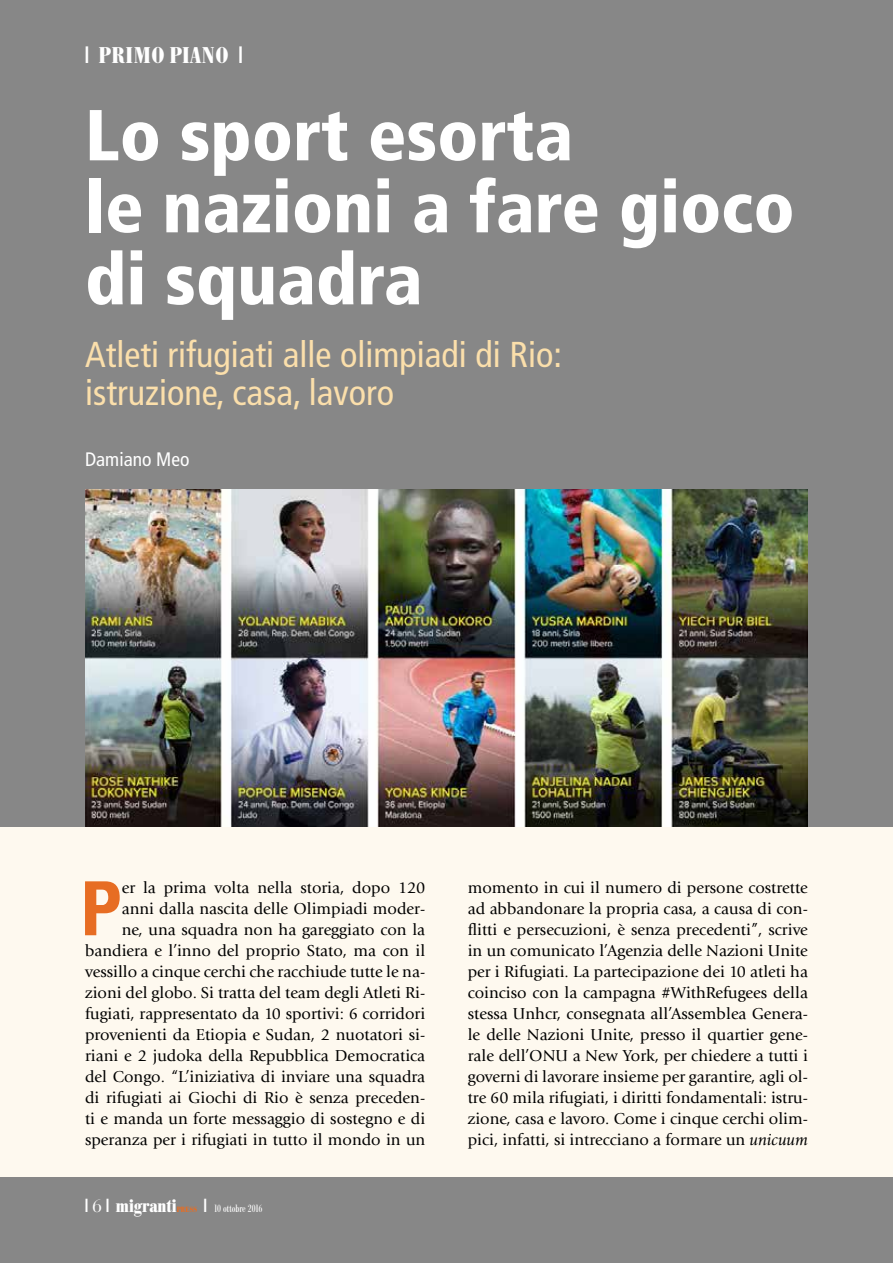
<style>
.page{position:relative;width:893px;height:1263px;background:#fef9ef}
.page>*{position:absolute;margin:0;border:0;box-sizing:border-box;transform-origin:0 0}
.t1{font:700 condensed 74.7px "Univers";color:#e76d23}
.t2{font:900 condensed 72px/72px "Frutiger";color:#fff}
.t3{font:condensed 36px/37.5px "Frutiger";color:#fbdfab}
.t4{font:700 condensed 22.5px "Bodoni BE";letter-spacing:.03em;color:#fff}
.t5{font:condensed 19.5px "Frutiger";color:#fff}
.t6{font:700 condensed 18px "Bodoni BE";color:#fff}
.t7{font:16.5px/21px "Giovanni";color:#000;text-align:right}
.t8{font:condensed 10.5px "Bodoni BE";color:#fff}
.t9{font:700 condensed 7.5px "Bodoni BE";letter-spacing:.04em;color:#e76d23}
.s1{font-family:"False Positive BRK";font-weight:400;font-stretch:normal}
.s2{font-style:italic}
.s3{font-family:"Bauer Bodoni Std";font-weight:400;font-stretch:normal}
.s4{font-family:"False Positive BRK";font-stretch:normal;font-size:18px}
</style>
<div class="page">
<div style="left:0;top:0;width:893px;height:826px;background:#878787"></div>
<div style="left:0;top:1178px;width:893px;height:85px;background:#878787"></div>
<img style="left:85px;top:489px;width:723px;height:337px">
<h3 class="t4" style="left:85px;top:43px;width:159px"><span class="s1">1</span> PRIMO PIANO <span class="s1">1</span></h3>
<h2 class="t2" style="left:85px;top:99px;width:711px">Lo sport esorta<br>le nazioni a fare gioco di squadra</h2>
<h3 class="t3" style="left:85px;top:336px;width:478px">Atleti rifugiati alle olimpiadi di Rio: istruzione, casa, lavoro</h3>
<p class="t5" style="left:85px;top:448px;width:106px">Damiano Meo</p>
<h1 class="t1" style="left:80px;top:863px;width:43px">P</h1>
<p class="t7" style="left:85px;top:877px;width:342px">er la prima volta nella storia, dopo 120<br>anni dalla nascita delle Olimpiadi moder-<br>ne, una squadra non ha gareggiato con la bandiera e l’inno del proprio Stato, ma con il vessillo a cinque cerchi che racchiude tutte le na&shy;zioni del globo. Si tratta del team degli Atleti Ri&shy;fugiati, rappresentato da 10 sportivi: 6 corridori provenienti da Etiopia e Sudan, 2 nuotatori si&shy;riani e 2 judoka della Repubblica Democratica del Congo. “L’iniziativa di inviare una squadra di rifugiati ai Giochi di Rio è senza preceden&shy;ti e manda un forte messaggio di sostegno e di speranza per i rifugiati in tutto il mondo in un</p>
<p class="t7" style="left:468px;top:877px;width:342px;text-align:justify">momento in cui il numero di persone costrette ad abbandonare la propria casa, a causa di con&shy;flitti e persecuzioni, è senza precedenti”, scrive in un comunicato l’Agenzia delle Nazioni Unite per i Rifugiati. La partecipazione dei 10 atleti ha coinciso con la campagna #WithRefugees della stessa Unhcr, consegnata all’Assemblea Genera&shy;le delle Nazioni Unite, presso il quartier gene&shy;rale dell’ONU a New York, per chiedere a tutti i governi di lavorare insieme per garantire, agli ol&shy;tre 60 mila rifugiati, i diritti fondamentali: istru&shy;zione, casa e lavoro. Come i cinque cerchi olim&shy;pici, infatti, si intrecciano a formare un <span class="s2">unicuum</span></p>
<p class="t6" style="left:85px;top:1196px;width:93px"><span class="s1">1</span> <span class="s3">6</span> <span class="s1">1</span> migranti</p>
<p class="t9" style="left:177px;top:1205px;width:22px">PRESS</p>
<p class="t8" style="left:204px;top:1203px;width:60px"><span class="s4">1</span> 10 ottobre 2016</p>
</div>
